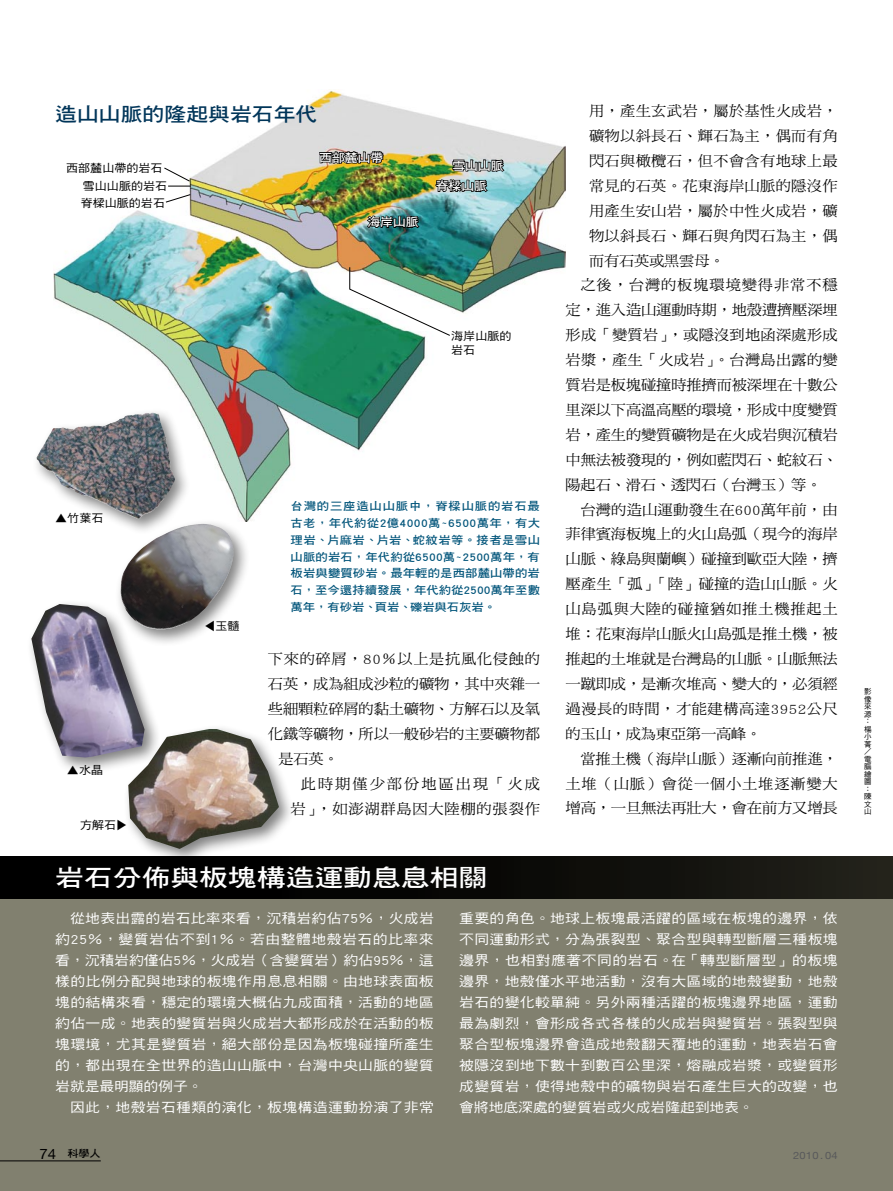
<style>
.page{position:relative;width:893px;height:1191px;background:#fff}
.page>*{position:absolute;margin:0;border:0;box-sizing:border-box;transform-origin:0 0}
.t1{font:24px "DF Hei Std W7";color:#fff;scale:1.2 1}
.t2{font:19.5px "DF Hei Std W7";color:#003559;scale:1.12 1}
.t3{font:14.55px "DF Ming Std W5";letter-spacing:-.01em;color:#000;scale:1.05 1}
.t4{font:14.55px "DF Ming Std W5";letter-spacing:.02em;color:#000;scale:1.05 1}
.t5{font:14.55px "DF Ming Std W5";letter-spacing:.015em;color:#000;scale:1.05 1}
.t6{font:14.55px "DF Ming Std W5";letter-spacing:.05em;color:#000;scale:1.05 1}
.t7{font:14.55px "DF Ming Std W5";letter-spacing:.035em;color:#000;scale:1.05 1}
.t8{font:14.55px "DF Ming Std W5";letter-spacing:.04em;color:#000;scale:1.05 1}
.t9{font:14.55px "DF Ming Std W5";letter-spacing:.01em;color:#000;scale:1.05 1}
.t10{font:14.55px "DF Ming Std W5";letter-spacing:.055em;color:#000;scale:1.05 1}
.t11{font:14.55px "DF Ming Std W5";letter-spacing:.125em;color:#000;scale:1.05 1}
.t12{font:13.35px/21px "DF Hei Std W5";letter-spacing:.02em;color:#fff;text-align:justify;scale:1.12 1}
.t13{font:12px/20.2px "DF Hei Std W7";color:#fff;scale:1.07 1}
.t14{font:11.25px/16.8px "DF Hei Std W7";color:#00547a;text-align:justify;scale:1.1 1}
.t15{font:11.25px/13.5px "DF Hei Std W5";color:#000;scale:1.07 1}
.t16{font:10.2px "Helvetica Neue";letter-spacing:.025em;color:#58595b;scale:1.1 1}
.t17{font:10.2px "DF Hei Std W7";color:#000;scale:1.1 1}
.t18{font:7.5px/7.5px "DF Hei Std W5";color:#000}
.s1{font-family:"Helvetica Neue";font-size:14.25px}
</style>
<div class="page">
<img style="left:54px;top:89px;width:512px;height:431px">
<div style="left:0;top:867px;width:893px;height:324px;background:#81806f"></div>
<div style="left:0;top:856px;width:893px;height:43px;background:linear-gradient(to right,#000,#1d1c16)"></div>
<hr style="left:0;top:1160px;width:101px;height:1px;background:#000">
<div style="left:30px;top:407px;width:161px;height:128px;background:#000;opacity:.5"></div>
<img style="left:131px;top:413px;width:21px;height:2px">
<div style="left:114px;top:518px;width:135px;height:128px;background:#000;opacity:.5"></div>
<svg style="left:184px;top:524px;width:18px;height:2px"></svg>
<div style="left:25px;top:598px;width:135px;height:176px;background:#000;opacity:.5"></div>
<img style="left:31px;top:604px;width:114px;height:153px">
<div style="left:122px;top:723px;width:172px;height:142px;background:#000;opacity:.5"></div>
<img style="left:128px;top:729px;width:151px;height:120px">
<svg style="left:164px;top:167px;width:27px;height:20px"></svg>
<svg style="left:165px;top:194px;width:26px;height:9px"></svg>
<img style="left:349px;top:267px;width:102px;height:69px">
<svg style="left:365px;top:211px;width:56px;height:18px"></svg>
<svg style="left:318px;top:150px;width:66px;height:15px"></svg>
<img style="left:433px;top:154px;width:73px;height:39px">
<h2 class="t2" style="left:55px;top:103px;width:236px">造山山脈的隆起與岩石年代</h2>
<p class="t15" style="left:83px;top:158px;width:80px;line-height:18.1px;text-indent:-17px">西部麓山帶的岩石雪山山脈的岩石</p>
<p class="t15" style="left:81px;top:196px;width:80px">脊樑山脈的岩石</p>
<p class="t13" style="left:319px;top:147px;width:62px">西部麓山帶</p>
<p class="t13" style="left:367px;top:211px;width:49px">海岸山脈</p>
<p class="t13" style="left:436px;top:155px;width:65px;text-indent:17px">雪山山脈脊樑山脈</p>
<p class="t15" style="left:451px;top:329px;width:58px">海岸山脈的岩石</p>
<p class="t15" style="left:55px;top:511px;width:47px">▲竹葉石</p>
<p class="t15" style="left:67px;top:763px;width:35px">▲水晶</p>
<p class="t15" style="left:80px;top:818px;width:35px">方解石</p>
<p class="t15" style="left:129px;top:819px;width:13px;rotate:90deg">▲</p>
<p class="t15" style="left:203px;top:631px;width:13px;rotate:-90deg">▲</p>
<p class="t15" style="left:215px;top:618px;width:24px">玉髓</p>
<p class="t14" style="left:291px;top:497px;width:228px">台灣的三座造山山脈中，脊樑山脈的岩石最古老，年代約從2億4000萬 ~6500萬年，有大理岩、片麻岩、片岩、蛇紋岩等。接者是雪山山脈的岩石，年代約從6500萬 ~ 2500萬年，有板岩與變質砂岩。最年輕的是西部麓山帶的岩石，至今還持續發展，年代約從2500萬年至數萬年，有砂岩、頁岩、礫岩與石灰岩。</p>
<p class="t8" style="left:268px;top:651px;width:261px">下來的碎屑，80％以上是抗風化侵蝕的</p>
<p class="t3" style="left:268px;top:676px;width:261px">石英，成為組成沙粒的礦物，其中夾雜一</p>
<p class="t3" style="left:268px;top:701px;width:261px">些細顆粒碎屑的黏土礦物、方解石以及氧</p>
<p class="t3" style="left:268px;top:725px;width:261px">化鐵等礦物，所以一般砂岩的主要礦物都</p>
<p class="t3" style="left:278px;top:750px;width:59px">是石英。</p>
<p class="t11" style="left:301px;top:775px;width:229px">此時期僅少部份地區出現「火成</p>
<p class="t6" style="left:290px;top:800px;width:239px">岩」，如澎湖群島因大陸棚的張裂作</p>
<h1 class="t1" style="left:55px;top:864px;width:362px">岩石分佈與板塊構造運動息息相關</h1>
<p class="t4" style="left:589px;top:103px;width:238px">用，產生玄武岩，屬於基性火成岩，</p>
<p class="t4" style="left:589px;top:128px;width:238px">礦物以斜長石、輝石為主，偶而有角</p>
<p class="t4" style="left:589px;top:153px;width:238px">閃石與橄欖石，但不會含有地球上最</p>
<p class="t4" style="left:589px;top:178px;width:238px">常見的石英。花東海岸山脈的隱沒作</p>
<p class="t4" style="left:589px;top:203px;width:238px">用產生安山岩，屬於中性火成岩，礦</p>
<p class="t4" style="left:589px;top:227px;width:238px">物以斜長石、輝石與角閃石為主，偶</p>
<p class="t3" style="left:589px;top:252px;width:131px">而有石英或黑雲母。</p>
<p class="t10" style="left:580px;top:277px;width:247px">之後，台灣的板塊環境變得非常不穩</p>
<p class="t3" style="left:566px;top:302px;width:261px">定，進入造山運動時期，地殼遭擠壓深埋</p>
<p class="t5" style="left:566px;top:327px;width:261px">形成「變質岩」，或隱沒到地函深處形成</p>
<p class="t5" style="left:566px;top:352px;width:261px">岩漿，產生「火成岩」。台灣島出露的變</p>
<p class="t3" style="left:566px;top:377px;width:261px">質岩是板塊碰撞時推擠而被深埋在十數公</p>
<p class="t3" style="left:566px;top:402px;width:261px">里深以下高溫高壓的環境，形成中度變質</p>
<p class="t3" style="left:566px;top:427px;width:261px">岩，產生的變質礦物是在火成岩與沉積岩</p>
<p class="t3" style="left:566px;top:451px;width:261px">中無法被發現的，例如藍閃石、蛇紋石、</p>
<p class="t3" style="left:566px;top:476px;width:245px">陽起石、滑石、透閃石（台灣玉）等。</p>
<p class="t9" style="left:580px;top:501px;width:246px">台灣的造山運動發生在600萬年前，由</p>
<p class="t3" style="left:566px;top:526px;width:261px">菲律賓海板塊上的火山島弧（現今的海岸</p>
<p class="t3" style="left:566px;top:551px;width:261px">山脈、綠島與蘭嶼）碰撞到歐亞大陸，擠</p>
<p class="t5" style="left:566px;top:576px;width:261px">壓產生「弧」「陸」碰撞的造山山脈。火</p>
<p class="t6" style="left:566px;top:601px;width:261px">山島弧與大陸的碰撞猶如推土機推起土</p>
<p class="t3" style="left:566px;top:626px;width:261px">堆：花東海岸山脈火山島弧是推土機，被</p>
<p class="t3" style="left:566px;top:651px;width:261px">推起的土堆就是台灣島的山脈。山脈無法</p>
<p class="t3" style="left:566px;top:676px;width:261px">一蹴即成，是漸次堆高、變大的，必須經</p>
<p class="t7" style="left:566px;top:700px;width:261px">過漫長的時間，才能建構高達3952公尺</p>
<p class="t3" style="left:566px;top:725px;width:188px">的玉山，成為東亞第一高峰。</p>
<p class="t3" style="left:580px;top:750px;width:247px">當推土機（海岸山脈）逐漸向前推進，</p>
<p class="t6" style="left:566px;top:775px;width:261px">土堆（山脈）會從一個小土堆逐漸變大</p>
<p class="t3" style="left:566px;top:800px;width:261px">增高，一旦無法再壯大，會在前方又增長</p>
<p class="t12" style="left:55px;top:907px;width:339px;text-indent:15px">從地表出露的岩石比率來看，沉積岩約佔75％，火成岩約25％，變質岩佔不到1％。若由整體地殼岩石的比率來看，沉積岩約僅佔5％，火成岩（含變質岩）約佔95％，這樣的比例分配與地球的板塊作用息息相關。由地球表面板塊的結構來看，穩定的環境大概佔九成面積，活動的地區約佔一成。地表的變質岩與火成岩大都形成於在活動的板塊環境，尤其是變質岩，絕大部份是因為板塊碰撞所產生的，都出現在全世界的造山山脈中，台灣中央山脈的變質岩就是最明顯的例子。</p>
<p class="t12" style="left:70px;top:1096px;width:326px">因此，地殼岩石種類的演化，板塊構造運動扮演了非常</p>
<p class="t12" style="left:459px;top:907px;width:339px">重要的角色。地球上板塊最活躍的區域在板塊的邊界，依不同運動形式，分為張裂型、聚合型與轉型斷層三種板塊邊界，也相對應著不同的岩石。在「轉型斷層型」的板塊邊界，地殼僅水平地活動，沒有大區域的地殼變動，地殼岩石的變化較單純。另外兩種活躍的板塊邊界地區，運動最為劇烈，會形成各式各樣的火成岩與變質岩。張裂型與聚合型板塊邊界會造成地殼翻天覆地的運動，地表岩石會被隱沒到地下數十到數百公里深，熔融成岩漿，或變質形成變質岩，使得地殼中的礦物與岩石產生巨大的改變，也會將地底深處的變質岩或火成岩隆起到地表。</p>
<p class="t17" style="left:40px;top:1148px;width:57px"><span class="s1">74</span> 科學人</p>
<p class="t16" style="left:793px;top:1149px;width:42px">2010. 04</p>
<p class="t18" style="left:864px;top:687px;width:9px">影像來源：楊小菁／電腦繪圖：陳文山</p>
</div>
